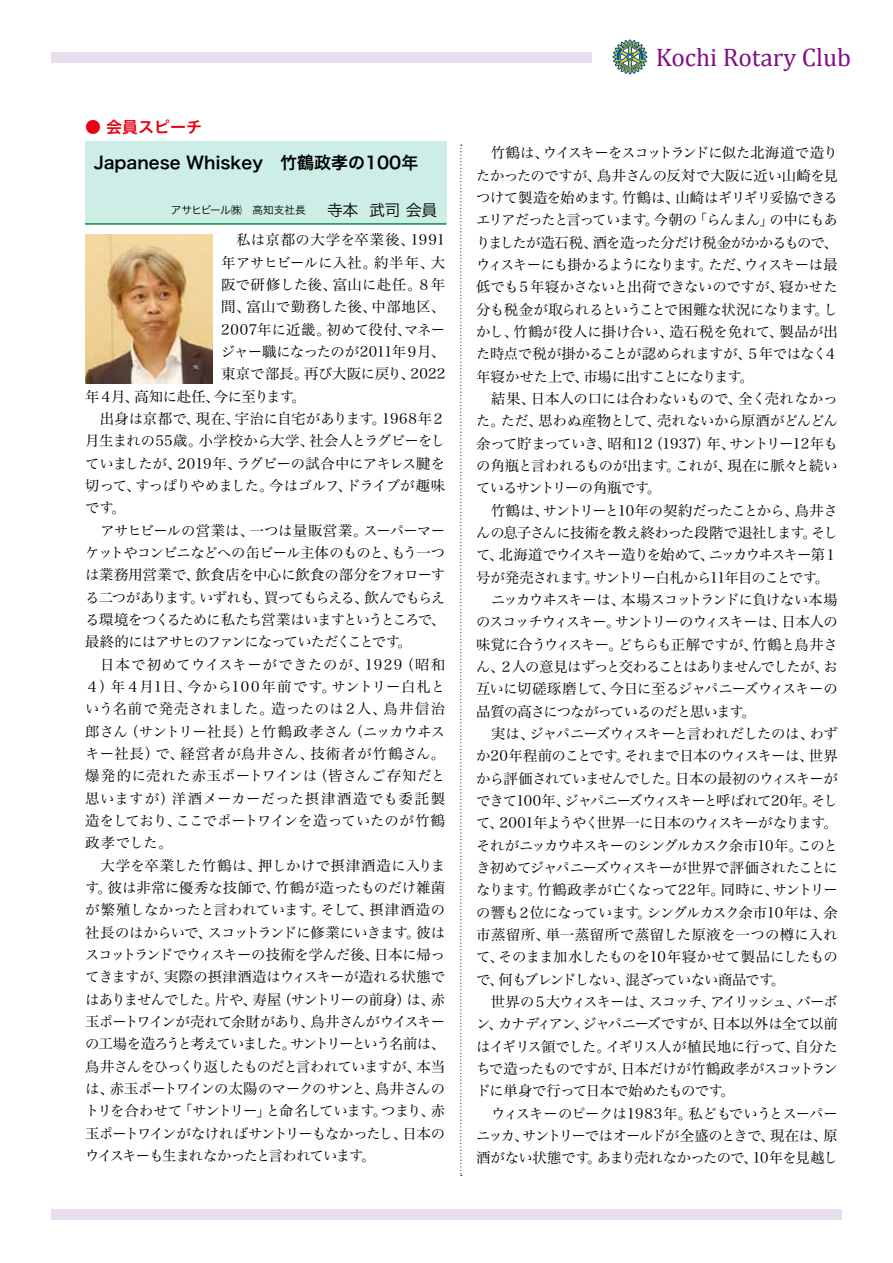
<style>
.page{position:relative;width:893px;height:1263px;background:#fff}
.page>*{position:absolute;margin:0;border:0;box-sizing:border-box;transform-origin:0 0}
.t1{font:25.5px "Cambria";color:#850e84}
.t2{font:16.95px "Hira Kaku Pro W6";color:#000}
.t3{font:15.9px "Hira Kaku Pro W6";color:#e60012}
.t4{font:14.4px/22.4px "Hira Min Pro W3";letter-spacing:-.04em;color:#000}
.t5{font:14.4px "Hira Min Pro W3";letter-spacing:-.015em;color:#000}
.t6{font:14.4px "Hira Min Pro W3";letter-spacing:.005em;color:#000}
.t7{font:14.4px "Hira Min Pro W3";letter-spacing:-.06em;color:#000}
.t8{font:14.4px "Hira Min Pro W3";letter-spacing:-.08em;color:#000}
.t9{font:14.4px "Hira Min Pro W3";letter-spacing:.035em;color:#000}
.t10{font:14.4px "Hira Min Pro W3";letter-spacing:.015em;color:#000}
.t11{font:14.4px "Hira Min Pro W3";letter-spacing:-.075em;color:#000}
.t12{font:14.4px "Hira Min Pro W3";letter-spacing:.03em;color:#000}
.t13{font:14.4px "Hira Min Pro W3";letter-spacing:-.09em;color:#000}
.t14{font:14.4px "Hira Min Pro W3";letter-spacing:-.1em;color:#000}
.t15{font:14.4px "Hira Min Pro W3";letter-spacing:-.065em;color:#000}
.t16{font:14.4px "Hira Min Pro W3";letter-spacing:.05em;color:#000}
.t17{font:14.4px "Hira Min Pro W3";letter-spacing:.01em;color:#000}
.t18{font:14.4px "Hira Min Pro W3";letter-spacing:-.005em;color:#000}
.t19{font:14.4px "Hira Min Pro W3";letter-spacing:.065em;color:#000}
.t20{font:14.4px "Hira Min Pro W3";letter-spacing:.025em;color:#000}
.t21{font:10.65px "Hira Kaku Pro W3";letter-spacing:-.025em;color:#000}
.s1{font-size:15.9px}
</style>
<div class="page">
<div style="left:51px;top:1209px;width:791px;height:10px;background:#e8deed"></div>
<div style="left:51px;top:52px;width:540px;height:11px;background:#e8deed"></div>
<svg style="left:613px;top:39px;width:35px;height:36px"></svg>
<div style="left:85px;top:141px;width:361px;height:83px;background:#cceee6"></div>
<hr style="left:85px;top:223px;width:361px;height:2px;background:#008f42">
<svg style="left:460px;top:145px;width:2px;height:1031px"></svg>
<img style="left:85px;top:235px;width:128px;height:149px">
<p class="t3" style="left:85px;top:113px;width:118px">● 会員スピーチ</p>
<p class="t2" style="left:94px;top:147px;width:326px">Japanese Whiskey　竹鶴政孝の100年</p>
<p class="t21" style="left:171px;top:200px;width:268px">アサヒビール㈱　高知支社長　　<span class="s1">寺本 武司 会員</span></p>
<p class="t12" style="left:221px;top:228px;width:226px">　私は京都の大学を卒業後、1991</p>
<p class="t6" style="left:221px;top:250px;width:226px">年アサヒビールに入社。約半年、大</p>
<p class="t10" style="left:221px;top:272px;width:226px">阪で研修した後、富山に赴任。８年</p>
<p class="t9" style="left:221px;top:295px;width:226px">間、富山で勤務した後、中部地区、</p>
<p class="t6" style="left:221px;top:317px;width:226px">2007年に近畿。初めて役付、マネー</p>
<p class="t4" style="left:221px;top:339px;width:226px">ジャー職になったのが2011年９月、</p>
<p class="t10" style="left:221px;top:362px;width:226px">東京で部長。再び大阪に戻り、2022</p>
<p class="t4" style="left:85px;top:384px;width:222px">年４月、高知に赴任、今に至ります。</p>
<p class="t6" style="left:85px;top:406px;width:362px">　出身は京都で、現在、宇治に自宅があります。1968年２</p>
<p class="t4" style="left:85px;top:429px;width:361px">月生まれの55歳。小学校から大学、社会人とラグビーをし</p>
<p class="t5" style="left:85px;top:451px;width:362px">ていましたが、2019年、ラグビーの試合中にアキレス腱を</p>
<p class="t4" style="left:85px;top:473px;width:361px">切って、すっぱりやめました。今はゴルフ、ドライブが趣味</p>
<p class="t4" style="left:85px;top:495px;width:42px">です。</p>
<p class="t5" style="left:85px;top:518px;width:361px">　アサヒビールの営業は、一つは量販営業。スーパーマー</p>
<p class="t7" style="left:85px;top:540px;width:361px">ケットやコンビニなどへの缶ビール主体のものと、もう一つ</p>
<p class="t5" style="left:85px;top:563px;width:361px">は業務用営業で、飲食店を中心に飲食の部分をフォローす</p>
<p class="t13" style="left:85px;top:585px;width:362px">る二つがあります。いずれも、買ってもらえる、飲んでもらえ</p>
<p class="t8" style="left:85px;top:607px;width:361px">る環境をつくるために私たち営業はいますというところで、</p>
<p class="t8" style="left:85px;top:630px;width:328px">最終的にはアサヒのファンになっていただくことです。</p>
<p class="t16" style="left:85px;top:652px;width:361px">　日本で初めてウイスキーができたのが、1929（昭和</p>
<p class="t9" style="left:85px;top:674px;width:361px">４）年４月1日、今から100年前です。サントリー白札と</p>
<p class="t10" style="left:85px;top:697px;width:362px">いう名前で発売されました。造ったのは２人、鳥井信治</p>
<p class="t4" style="left:85px;top:719px;width:361px">郎さん（サントリー社長）と竹鶴政孝さん（ニッカウヰス</p>
<p class="t19" style="left:85px;top:741px;width:361px">キー社長）で、経営者が鳥井さん、技術者が竹鶴さん。</p>
<p class="t20" style="left:85px;top:764px;width:362px">爆発的に売れた赤玉ポートワインは（皆さんご存知だと</p>
<p class="t9" style="left:85px;top:786px;width:362px">思いますが）洋酒メーカーだった摂津酒造でも委託製</p>
<p class="t5" style="left:85px;top:808px;width:361px">造をしており、ここでポートワインを造っていたのが竹鶴</p>
<p class="t4" style="left:85px;top:830px;width:89px">政孝でした。</p>
<p class="t12" style="left:85px;top:853px;width:361px">　大学を卒業した竹鶴は、押しかけで摂津酒造に入りま</p>
<p class="t6" style="left:85px;top:875px;width:361px">す。彼は非常に優秀な技師で、竹鶴が造ったものだけ雑菌</p>
<p class="t17" style="left:85px;top:898px;width:361px">が繁殖しなかったと言われています。そして、摂津酒造の</p>
<p class="t4" style="left:85px;top:920px;width:361px">社長のはからいで、スコットランドに修業にいきます。彼は</p>
<p class="t4" style="left:85px;top:942px;width:361px">スコットランドでウィスキーの技術を学んだ後、日本に帰っ</p>
<p class="t18" style="left:85px;top:965px;width:361px">てきますが、実際の摂津酒造はウィスキーが造れる状態で</p>
<p class="t8" style="left:85px;top:987px;width:362px">はありませんでした。片や、寿屋（サントリーの前身）は、赤</p>
<p class="t7" style="left:85px;top:1009px;width:361px">玉ポートワインが売れて余財があり、鳥井さんがウイスキー</p>
<p class="t14" style="left:85px;top:1032px;width:362px">の工場を造ろうと考えていました。サントリーという名前は、</p>
<p class="t7" style="left:85px;top:1054px;width:362px">鳥井さんをひっくり返したものだと言われていますが、本当</p>
<p class="t4" style="left:85px;top:1076px;width:361px">は、赤玉ポートワインの太陽のマークのサンと、鳥井さんの</p>
<p class="t11" style="left:85px;top:1099px;width:361px">トリを合わせて「サントリー」と命名しています。つまり、赤</p>
<p class="t15" style="left:85px;top:1121px;width:362px">玉ポートワインがなければサントリーもなかったし、日本の</p>
<p class="t11" style="left:85px;top:1143px;width:292px">ウイスキーも生まれなかったと言われています。</p>
<h1 class="t1" style="left:656px;top:42px;width:197px">Kochi Rotary Club</h1>
<p class="t4" style="left:476px;top:140px;width:363px">　竹鶴は、ウイスキーをスコットランドに似た北海道で造りたかったのですが、鳥井さんの反対で大阪に近い山崎を見つけて製造を始めます。竹鶴は、山崎はギリギリ妥協できるエリアだったと言っています。今朝の「らんまん」の中にもありましたが造石税、酒を造った分だけ税金がかかるもので、ウィスキーにも掛かるようになります。ただ、ウィスキーは最低でも５年寝かさないと出荷できないのですが、寝かせた分も税金が取られるということで困難な状況になります。しかし、竹鶴が役人に掛け合い、造石税を免れて、製品が出た時点で税が掛かることが認められますが、５年ではなく４年寝かせた上で、市場に出すことになります。<br>　結果、日本人の口には合わないもので、全く売れなかった。ただ、思わぬ産物として、売れないから原酒がどんどん余って貯まっていき、昭和12（1937）年、サントリー12年もの角瓶と言われるものが出ます。これが、現在に脈々と続いているサントリーの角瓶です。<br>　竹鶴は、サントリーと10年の契約だったことから、鳥井さんの息子さんに技術を教え終わった段階で退社します。そして、北海道でウイスキー造りを始めて、ニッカウヰスキー第１号が発売されます。サントリー白札から11年目のことです。　ニッカウヰスキーは、本場スコットランドに負けない本場のスコッチウィスキー。サントリーのウィスキーは、日本人の味覚に合うウィスキー。どちらも正解ですが、竹鶴と鳥井さん、２人の意見はずっと交わることはありませんでしたが、お互いに切磋琢磨して、今日に至るジャパニーズウィスキーの品質の高さにつながっているのだと思います。<br>　実は、ジャパニーズウィスキーと言われだしたのは、わずか20年程前のことです。それまで日本のウィスキーは、世界から評価されていませんでした。日本の最初のウィスキーができて100年、ジャパニーズウィスキーと呼ばれて20年。そして、2001年ようやく世界一に日本のウィスキーがなります。それがニッカウヰスキーのシングルカスク余市10年。このとき初めてジャパニーズウィスキーが世界で評価されたことになります。竹鶴政孝が亡くなって22年。同時に、サントリーの響も２位になっています。シングルカスク余市10年は、余市蒸留所、単一蒸留所で蒸留した原液を一つの樽に入れて、そのまま加水したものを10年寝かせて製品にしたもので、何もブレンドしない、混ざっていない商品です。<br>　世界の５大ウィスキーは、スコッチ、アイリッシュ、バーボン、カナディアン、ジャパニーズですが、日本以外は全て以前はイギリス領でした。イギリス人が植民地に行って、自分たちで造ったものですが、日本だけが竹鶴政孝がスコットランドに単身で行って日本で始めたものです。<br>　ウィスキーのピークは1983年。私どもでいうとスーパーニッカ、サントリーではオールドが全盛のときで、現在は、原酒がない状態です。あまり売れなかったので、10年を見越し</p>
</div>
